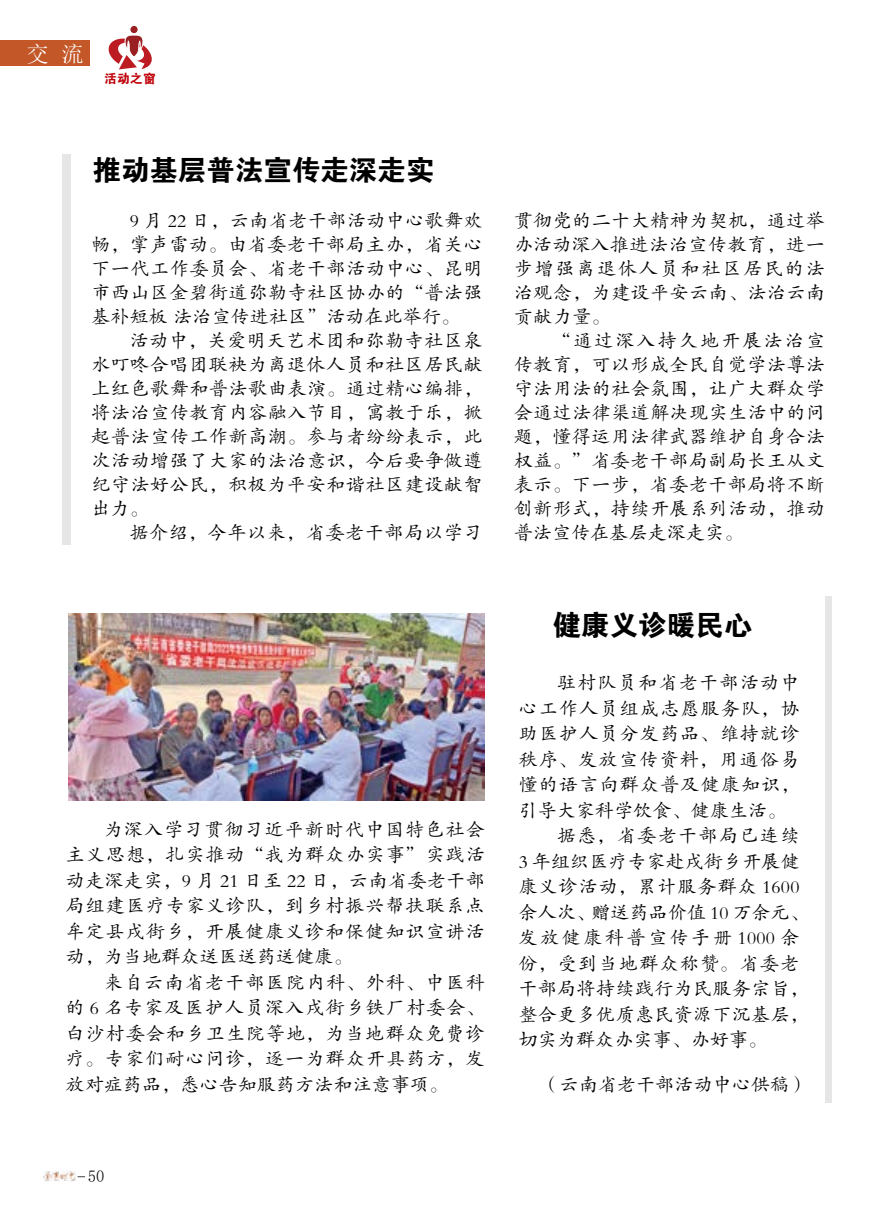
<style>
.page{position:relative;width:893px;height:1212px;background:#fff}
.page>*{position:absolute;margin:0;border:0;box-sizing:border-box;transform-origin:0 0}
.t1{font:28.5px "FZDHTK GBK1 0";color:#000}
.t2{font:18.75px/24px "FZKTK GBK1 0";letter-spacing:.045em;color:#000;text-align:justify}
.t3{font:18.75px "FZKTK GBK1 0";letter-spacing:.02em;color:#000}
.t4{font:18.75px "FZKTK GBK1 0";letter-spacing:.08em;color:#000}
.t5{font:18.75px "FZKTK GBK1 0";letter-spacing:.085em;color:#000}
.t6{font:18.75px "FZKTK GBK1 0";letter-spacing:.065em;color:#000}
.t7{font:18.75px "FZKTK GBK1 0";letter-spacing:.15em;color:#000}
.t8{font:18.75px "FZKTK GBK1 0";letter-spacing:.09em;color:#000}
.t9{font:16.5px "Sim Sun";color:#000}
.t10{font:12.75px "FZDHTK GBK1 0";color:#bf0009}
</style>
<div class="page">
<img style="left:44px;top:1170px;width:32px;height:11px">
<div style="left:0;top:40px;width:90px;height:26px;background:#c45727"></div>
<div style="left:63px;top:154px;width:8px;height:390px;background:#e6e6e6"></div>
<div style="left:825px;top:596px;width:6px;height:506px;background:#e6e6e6"></div>
<svg style="left:109px;top:25px;width:43px;height:44px"></svg>
<img style="left:68px;top:613px;width:417px;height:187px">
<p class="t10" style="left:104px;top:72px;width:53px">活动之窗</p>
<h1 class="t1" style="left:93px;top:154px;width:344px">推动基层普法宣传走深走实</h1>
<p class="t2" style="left:91px;top:209px;width:393px;text-indent:38px">9 月 22 日，云南省老干部活动中心歌舞欢畅，掌声雷动。由省委老干部局主办，省关心下一代工作委员会、省老干部活动中心、昆明市西山区金碧街道弥勒寺社区协办的“普法强基补短板法治宣传进社区”活动在此举行。</p>
<p class="t2" style="left:91px;top:329px;width:393px;text-indent:38px">活动中，关爱明天艺术团和弥勒寺社区泉水叮咚合唱团联袂为离退休人员和社区居民献上红色歌舞和普法歌曲表演。通过精心编排，将法治宣传教育内容融入节目，寓教于乐，掀起普法宣传工作新高潮。参与者纷纷表示，此次活动增强了大家的法治意识，今后要争做遵纪守法好公民，积极为平安和谐社区建设献智出力。</p>
<p class="t2" style="left:130px;top:521px;width:354px">据介绍，今年以来，省委老干部局以学习</p>
<p class="t2" style="left:66px;top:817px;width:420px;line-height:25.5px;text-indent:38px">为深入学习贯彻习近平新时代中国特色社会主义思想，扎实推动“我为群众办实事”实践活动走深走实，9 月 21 日至 22 日，云南省委老干部局组建医疗专家义诊队，到乡村振兴帮扶联系点牟定县戌街乡，开展健康义诊和保健知识宣讲活动，为当地群众送医送药送健康。</p>
<p class="t2" style="left:66px;top:970px;width:420px;line-height:25.5px;text-indent:38px">来自云南省老干部医院内科、外科、中医科的 6 名专家及医护人员深入戌街乡铁厂村委会、白沙村委会和乡卫生院等地，为当地群众免费诊疗。专家们耐心问诊，逐一为群众开具药方，发放对症药品，悉心告知服药方法和注意事项。</p>
<p class="t2" style="left:514px;top:209px;width:312px">贯彻党的二十大精神为契机，通过举办活动深入推进法治宣传教育，进一步增强离退休人员和社区居民的法治观念，为建设平安云南、法治云南贡献力量。</p>
<p class="t2" style="left:514px;top:329px;width:312px;text-indent:38px">“通过深入持久地开展法治宣传教育，可以形成全民自觉学法尊法守法用法的社会氛围，让广大群众学会通过法律渠道解决现实生活中的问题，懂得运用法律武器维护自身合法权益。”省委老干部局副局长王从文表示。下一步，省委老干部局将不断创新形式，持续开展系列活动，推动普法宣传在基层走深走实。</p>
<h1 class="t1" style="left:553px;top:609px;width:201px">健康义诊暖民心</h1>
<p class="t5" style="left:557px;top:673px;width:244px">驻村队员和省老干部活动中</p>
<p class="t4" style="left:519px;top:698px;width:282px">心工作人员组成志愿服务队，协</p>
<p class="t4" style="left:519px;top:724px;width:282px">助医护人员分发药品、维持就诊</p>
<p class="t5" style="left:519px;top:749px;width:282px">秩序、发放宣传资料，用通俗易</p>
<p class="t4" style="left:519px;top:775px;width:282px">懂的语言向群众普及健康知识，</p>
<p class="t3" style="left:519px;top:800px;width:269px">引导大家科学饮食、健康生活。</p>
<p class="t8" style="left:557px;top:826px;width:244px">据悉，省委老干部局已连续</p>
<p class="t3" style="left:519px;top:851px;width:282px">3 年组织医疗专家赴戌街乡开展健</p>
<p class="t6" style="left:519px;top:877px;width:282px">康义诊活动，累计服务群众 1600</p>
<p class="t3" style="left:519px;top:902px;width:291px">余人次、赠送药品价值 10 万余元、</p>
<p class="t7" style="left:519px;top:928px;width:282px">发放健康科普宣传手册 1000 余</p>
<p class="t5" style="left:519px;top:953px;width:282px">份，受到当地群众称赞。省委老</p>
<p class="t2" style="left:519px;top:977px;width:291px">干部局将持续践行为民服务宗旨，</p>
<p class="t2" style="left:519px;top:1002px;width:291px">整合更多优质惠民资源下沉基层，</p>
<p class="t3" style="left:519px;top:1030px;width:250px">切实为群众办实事、办好事。</p>
<p class="t3" style="left:541px;top:1075px;width:269px">（云南省老干部活动中心供稿）</p>
<p class="t9" style="left:88px;top:1168px;width:18px">50</p>
</div>
